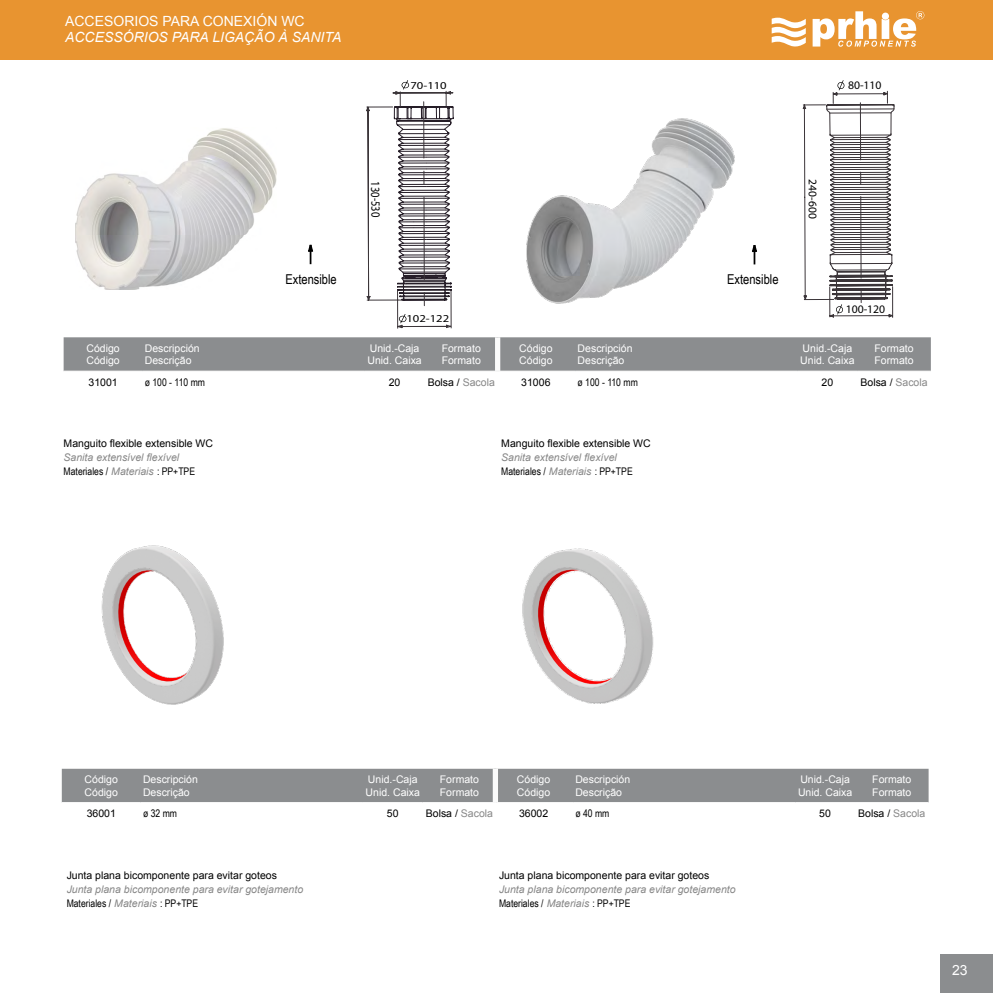
<style>
.page{position:relative;width:993px;height:993px;background:#fff}
.page>*{position:absolute;margin:0;border:0;box-sizing:border-box;transform-origin:0 0}
.t1{font:italic 14px "Arial";color:#fff}
.t2{font:14px "Arial";color:#fff}
.t3{font:13.65px "Arial Narrow";color:#000}
.t4{font:12.6px "Myriad Pro";letter-spacing:-.005em;color:#000;scale:.84 1}
.t5{font:11.72px "Myriad Pro";letter-spacing:-.005em;color:#000}
.t6{font:11.55px "Myriad Pro";color:#000}
.t7{font:10.5px/12.6px "Arial";color:#fff}
.t8{font:10.5px "Arial";color:#000}
.t9{font:10.5px "Arial Narrow";color:#000}
.t10{font:italic 10.5px "Arial";color:#878787}
.t11{font:10.5px "Myriad Pro";color:#000;scale:1.19 1}
.s1{color:#878787}
.s2{font-family:"Arial";font-style:italic;color:#878787}
</style>
<div class="page">
<div style="left:940px;top:954px;width:52px;height:38px;background:#8b8d8f"></div>
<div style="left:0;top:0;width:992px;height:59px;background:#e89430"></div>
<svg style="left:812px;top:11px;width:112px;height:36px"></svg>
<svg style="left:771px;top:17px;width:34px;height:30px"></svg>
<svg style="left:308px;top:244px;width:6px;height:20px"></svg>
<div style="left:64px;top:337px;width:866px;height:34px;background:#8b8d8f"></div>
<div style="left:495px;top:337px;width:5px;height:34px;background:#fbfbfb"></div>
<div style="left:62px;top:768px;width:866px;height:34px;background:#8b8d8f"></div>
<img style="left:526px;top:118px;width:209px;height:186px">
<svg style="left:802px;top:80px;width:92px;height:238px"></svg>
<svg style="left:752px;top:245px;width:5px;height:19px"></svg>
<img style="left:75px;top:128px;width:201px;height:161px">
<svg style="left:366px;top:80px;width:87px;height:248px"></svg>
<img style="left:101px;top:545px;width:123px;height:160px">
<img style="left:522px;top:548px;width:132px;height:156px">
<div style="left:492px;top:768px;width:6px;height:34px;background:#fbfbfb"></div>
<h1 class="t2" style="left:65px;top:12px;width:241px">ACCESORIOS PARA CONEXIÓN WC</h1>
<h1 class="t1" style="left:65px;top:28px;width:277px">ACCESSÓRIOS PARA LIGAÇÃO À SANITA</h1>
<p class="t11" style="left:410px;top:79px;width:32px">70-110</p>
<p class="t6" style="left:847px;top:78px;width:35px">80-110</p>
<p class="t4" style="left:383px;top:181px;width:44px;rotate:90deg">130-530</p>
<p class="t5" style="left:819px;top:179px;width:41px;rotate:90deg">240-600</p>
<p class="t3" style="left:285px;top:269px;width:53px">Extensible</p>
<p class="t3" style="left:726px;top:269px;width:53px">Extensible</p>
<p class="t11" style="left:406px;top:312px;width:37px">102-122</p>
<p class="t6" style="left:845px;top:302px;width:41px">100-120</p>
<p class="t7" style="left:86px;top:342px;width:35px">Código<br>Código</p>
<p class="t7" style="left:145px;top:342px;width:56px">Descripción<br>Descrição</p>
<p class="t7" style="left:367px;top:342px;width:56px">Unid.-Caja<br>Unid. Caixa</p>
<p class="t7" style="left:441px;top:342px;width:41px">Formato<br>Formato</p>
<p class="t8" style="left:88px;top:375px;width:31px">31001</p>
<p class="t9" style="left:145px;top:374px;width:62px">ø 100 - 110 mm</p>
<p class="t8" style="left:388px;top:375px;width:13px">20</p>
<p class="t8" style="left:427px;top:375px;width:69px">Bolsa / <span class="s1">Sacola</span></p>
<p class="t7" style="left:519px;top:342px;width:35px">Código<br>Código</p>
<p class="t7" style="left:577px;top:342px;width:56px">Descripción<br>Descrição</p>
<p class="t7" style="left:800px;top:342px;width:56px">Unid.-Caja<br>Unid. Caixa</p>
<p class="t7" style="left:874px;top:342px;width:41px">Formato<br>Formato</p>
<p class="t8" style="left:521px;top:375px;width:31px">31006</p>
<p class="t9" style="left:577px;top:374px;width:62px">ø 100 - 110 mm</p>
<p class="t8" style="left:821px;top:375px;width:13px">20</p>
<p class="t8" style="left:860px;top:375px;width:69px">Bolsa / <span class="s1">Sacola</span></p>
<p class="t8" style="left:64px;top:436px;width:151px">Manguito flexible extensible WC</p>
<p class="t10" style="left:64px;top:450px;width:117px">Sanita extensível flexível</p>
<p class="t9" style="left:64px;top:463px;width:133px">Materiales / <span class="s2">Materiais</span> : PP+TPE</p>
<p class="t8" style="left:501px;top:436px;width:151px">Manguito flexible extensible WC</p>
<p class="t10" style="left:501px;top:450px;width:117px">Sanita extensível flexível</p>
<p class="t9" style="left:501px;top:463px;width:133px">Materiales / <span class="s2">Materiais</span> : PP+TPE</p>
<p class="t7" style="left:85px;top:773px;width:35px">Código<br>Código</p>
<p class="t7" style="left:143px;top:773px;width:56px">Descripción<br>Descrição</p>
<p class="t7" style="left:365px;top:773px;width:56px">Unid.-Caja<br>Unid. Caixa</p>
<p class="t7" style="left:440px;top:773px;width:41px">Formato<br>Formato</p>
<p class="t8" style="left:87px;top:806px;width:31px">36001</p>
<p class="t9" style="left:143px;top:805px;width:35px">ø 32 mm</p>
<p class="t8" style="left:387px;top:806px;width:13px">50</p>
<p class="t8" style="left:425px;top:806px;width:69px">Bolsa / <span class="s1">Sacola</span></p>
<p class="t7" style="left:517px;top:773px;width:35px">Código<br>Código</p>
<p class="t7" style="left:575px;top:773px;width:56px">Descripción<br>Descrição</p>
<p class="t7" style="left:797px;top:773px;width:56px">Unid.-Caja<br>Unid. Caixa</p>
<p class="t7" style="left:871px;top:773px;width:41px">Formato<br>Formato</p>
<p class="t8" style="left:519px;top:806px;width:31px">36002</p>
<p class="t9" style="left:575px;top:805px;width:35px">ø 40 mm</p>
<p class="t8" style="left:819px;top:806px;width:13px">50</p>
<p class="t8" style="left:857px;top:806px;width:69px">Bolsa / <span class="s1">Sacola</span></p>
<p class="t8" style="left:67px;top:867px;width:212px">Junta plana bicomponente para evitar goteos</p>
<p class="t10" style="left:67px;top:881px;width:238px">Junta plana bicomponente para evitar gotejamento</p>
<p class="t9" style="left:67px;top:894px;width:133px">Materiales / <span class="s2">Materiais</span> : PP+TPE</p>
<p class="t8" style="left:499px;top:867px;width:212px">Junta plana bicomponente para evitar goteos</p>
<p class="t10" style="left:499px;top:881px;width:238px">Junta plana bicomponente para evitar gotejamento</p>
<p class="t9" style="left:499px;top:894px;width:133px">Materiales / <span class="s2">Materiais</span> : PP+TPE</p>
<h1 class="t2" style="left:951px;top:960px;width:17px">23</h1>
</div>
